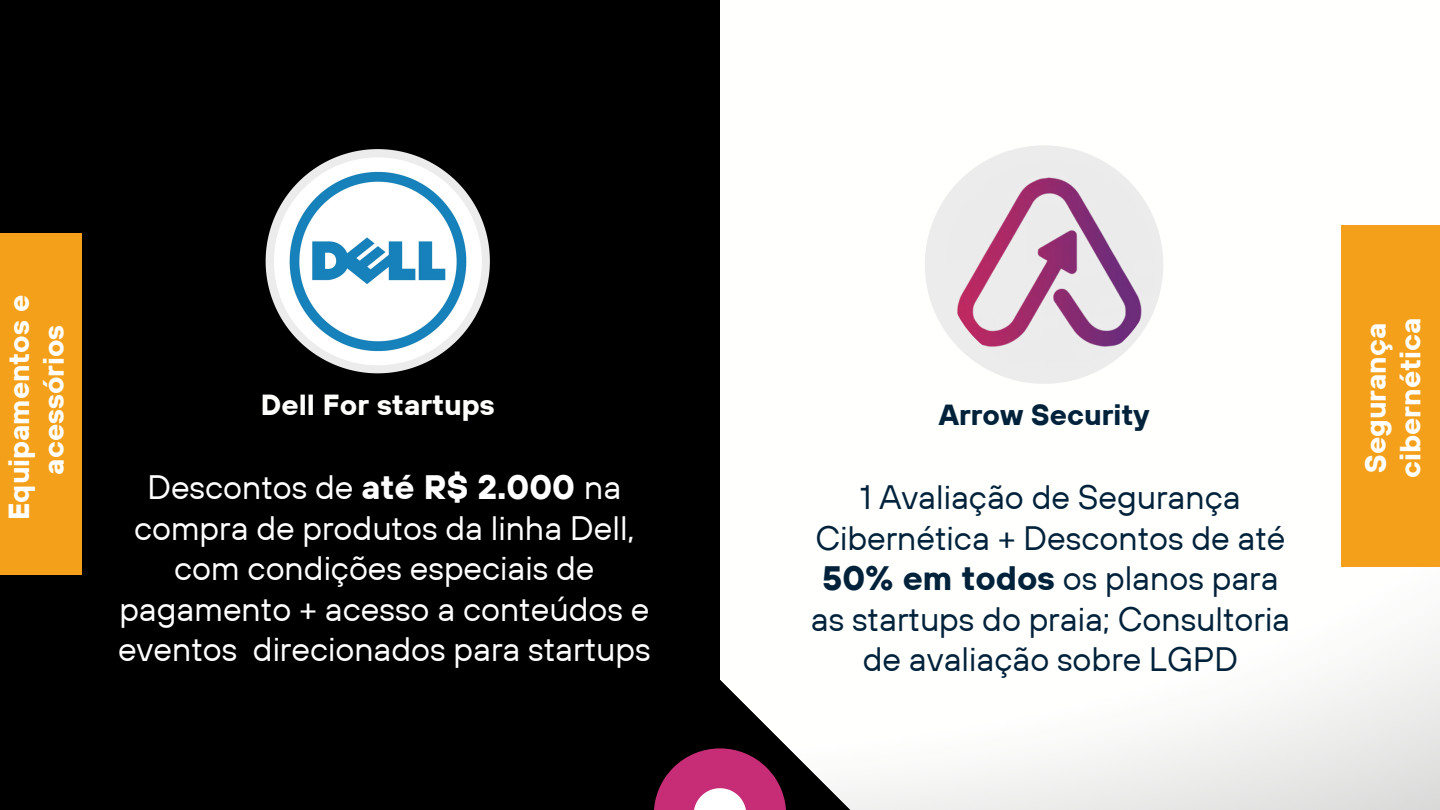
<style>
.page{position:relative;width:1440px;height:810px;background:#fff}
.page>*{position:absolute;margin:0;border:0;box-sizing:border-box;transform-origin:0 0}
.t1{font:33.8px/40.5px "TT Hoves";color:#fff;text-align:center}
.t2{font:33.8px/40.5px "TT Hoves";color:#00223a;text-align:center}
.t3{font:700 29px/34.5px "TT Hoves";color:#fffffe;text-align:center}
.t4{font:700 29px "TT Hoves";color:#00223a}
.s1{font-weight:700}
</style>
<div class="page">
<img style="left:719px;top:0;width:721px;height:810px">
<div style="left:0;top:0;width:719px;height:810px;background:#000"></div>
<svg style="left:266px;top:149px;width:224px;height:224px"></svg>
<img style="left:274px;top:157px;width:208px;height:208px">
<div style="left:0;top:233px;width:82px;height:342px;background:#f5a01a"></div>
<svg style="left:925px;top:145px;width:238px;height:239px"></svg>
<img style="left:945px;top:159px;width:211px;height:211px">
<div style="left:1342px;top:225px;width:98px;height:342px;background:#f5a01a"></div>
<svg style="left:654px;top:679px;width:201px;height:131px"></svg>
<p class="t3" style="left:1px;top:520px;width:226px;rotate:-90deg">Equipamentos e acessórios</p>
<p class="t3" style="left:261px;top:387px;width:235px">Dell For startups</p>
<p class="t1" style="left:118px;top:466px;width:534px">Descontos de <span class="s1">até R$ 2.000</span> na compra de produtos da linha Dell, com condições especiais de pagamento + acesso a conteúdos e eventos direcionados para startups</p>
<p class="t4" style="left:939px;top:396px;width:212px">Arrow Security</p>
<p class="t2" style="left:811px;top:476px;width:481px">1 Avaliação de Segurança<br>Cibernética + Descontos de até<br><span class="s1">50% em todos</span> os planos para as startups do praia; Consultoria de avaliação sobre LGPD</p>
<p class="t3" style="left:1358px;top:478px;width:162px;text-align:left;rotate:-90deg">Segurança cibernética</p>
</div>
